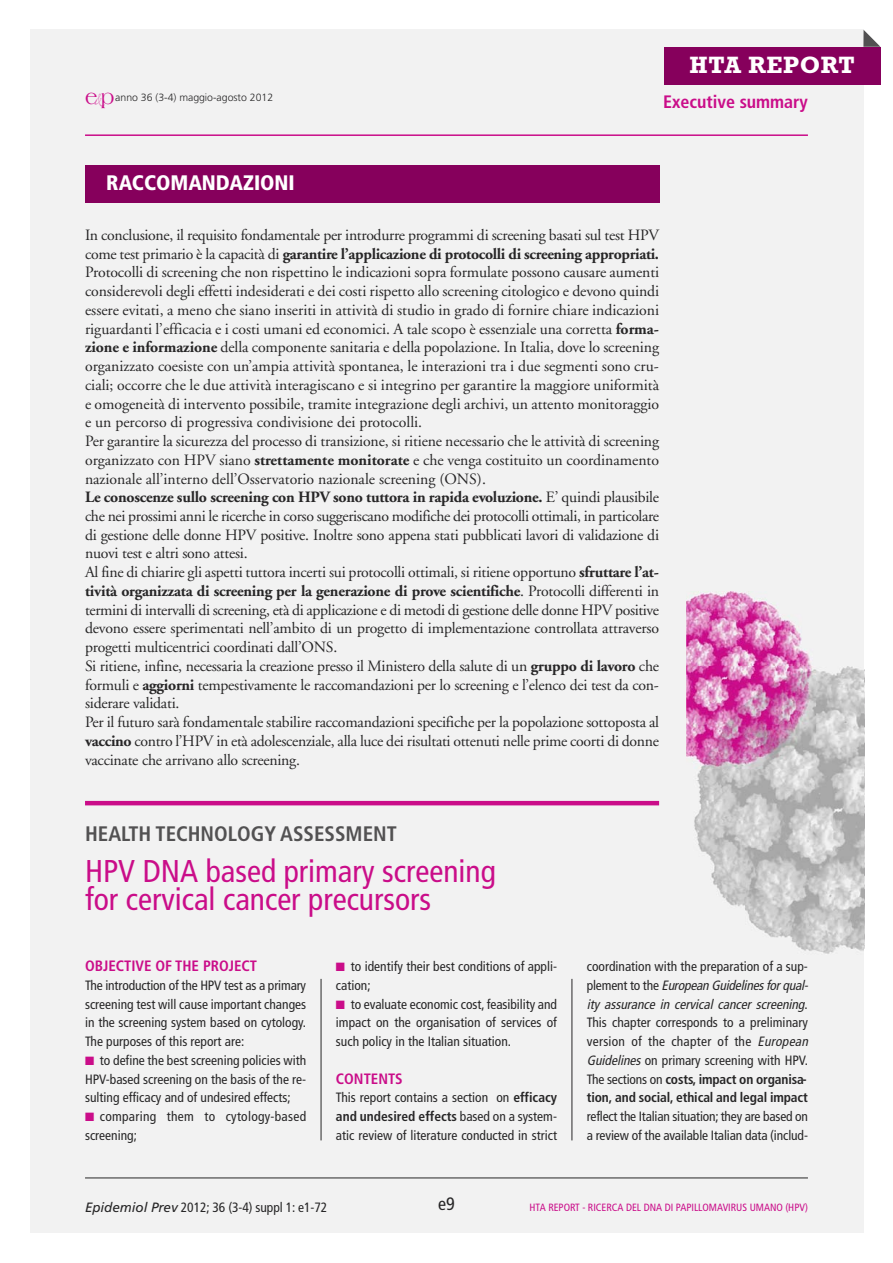
<style>
.page{position:relative;width:893px;height:1263px;background:#fff}
.page>*{position:absolute;margin:0;border:0;box-sizing:border-box;transform-origin:0 0}
.t1{font:condensed 31.5px/28.5px "Frutiger";color:#ca0d89}
.t2{font:700 24px "Rockwell";letter-spacing:.025em;color:#fff}
.t3{font:700 condensed 21px "Frutiger";color:#525152}
.t4{font:900 condensed 21px "Frutiger";color:#fff}
.t5{font:700 condensed 18px "Frutiger";color:#ca0d89}
.t6{font:condensed 18px "Frutiger";color:#272627}
.t7{font:15.75px/18.8px "Adobe Garamond";letter-spacing:-.01em;color:#272627}
.t8{font:700 condensed 15px "Frutiger";color:#ca0d89}
.t9{font:condensed 13.5px/18.8px "Frutiger";color:#272627;text-align:justify}
.t10{font:condensed 13.5px/18.8px "Frutiger";letter-spacing:.02em;color:#272627}
.t11{font:condensed 10.5px "Frutiger";color:#ca0d89}
.t12{font:300 10.5px "Frutiger";color:#272627}
.s1{font-family:"Americana";font-weight:400;font-size:21.3px;color:#ca0d89}
.s2{font-family:"Demian LT";font-weight:400;font-size:15px;color:#df6eb8}
.s3{font-weight:700}
.s4{color:#ca0d89}
.s5{font-style:italic}
.s6{font-style:italic;font-stretch:normal}
</style>
<div class="page">
<div style="left:30px;top:30px;width:833px;height:1203px;background:#f2f2f2"></div>
<hr style="left:85px;top:1178px;width:723px;height:1px;background:#272627">
<hr style="left:85px;top:134px;width:723px;height:2px;background:#ca0d89">
<svg style="left:863px;top:30px;width:17px;height:17px"></svg>
<div style="left:664px;top:47px;width:217px;height:37px;background:#86005c"></div>
<img style="left:694px;top:667px;width:170px;height:291px">
<img style="left:686px;top:591px;width:126px;height:166px">
<img style="left:694px;top:667px;width:121px;height:102px">
<hr style="left:85px;top:801px;width:574px;height:4px;background:#ca0d89">
<hr style="left:321px;top:979px;width:1px;height:161px;background:#272627">
<hr style="left:572px;top:979px;width:1px;height:161px;background:#272627">
<div style="left:85px;top:165px;width:574px;height:37px;background:#86005c"></div>
<h2 class="t2" style="left:690px;top:51px;width:167px">HTA REPORT</h2>
<p class="t12" style="left:85px;top:93px;width:190px"><span class="s1">e</span><span class="s2">&amp;</span><span class="s1">p</span>anno 36 (3-4) maggio-agosto 2012</p>
<p class="t5" style="left:663px;top:94px;width:146px">Executive summary</p>
<h3 class="t4" style="left:106px;top:174px;width:190px">RACCOMANDAZIONI</h3>
<p class="t7" style="left:85px;top:227px;width:576px">In conclusione, il requisito fondamentale per introdurre programmi di screening basati sul test HPV come test primario è la capacità di <span class="s3">garantire l’applicazione di protocolli di screening appropriati.<br></span>Protocolli di screening che non rispettino le indicazioni sopra formulate possono causare aumenti considerevoli degli effetti indesiderati e dei costi rispetto allo screening citologico e devono quindi essere evitati, a meno che siano inseriti in attività di studio in grado di fornire chiare indicazioni riguardanti l’efficacia e i costi umani ed economici. A tale scopo è essenziale una corretta <span class="s3">forma&shy;zione e informazione</span> della componente sanitaria e della popolazione. In Italia, dove lo screening organizzato coesiste con un’ampia attività spontanea, le interazioni tra i due segmenti sono cru&shy;ciali; occorre che le due attività interagiscano e si integrino per garantire la maggiore uniformità e omogeneità di intervento possibile, tramite integrazione degli archivi, un attento monitoraggio e un percorso di progressiva condivisione dei protocolli.<br>Per garantire la sicurezza del processo di transizione, si ritiene necessario che le attività di screening organizzato con HPV siano <span class="s3">strettamente monitorate</span> e che venga costituito un coordinamento nazionale all’interno dell’Osservatorio nazionale screening (ONS).<br><span class="s3">Le conoscenze sullo screening con HPV sono tuttora in rapida evoluzione.</span> E’ quindi plausibile che nei prossimi anni le ricerche in corso suggeriscano modifiche dei protocolli ottimali, in particolare di gestione delle donne HPV positive. Inoltre sono appena stati pubblicati lavori di validazione di nuovi test e altri sono attesi.<br>Al fine di chiarire gli aspetti tuttora incerti sui protocolli ottimali, si ritiene opportuno <span class="s3">sfruttare l’at&shy;tività organizzata di screening per la generazione di prove scientifiche</span>. Protocolli differenti in termini di intervalli di screening, età di applicazione e di metodi di gestione delle donne HPV positive devono essere sperimentati nell’ambito di un progetto di implementazione controllata attraverso progetti multicentrici coordinati dall’ONS.<br>Si ritiene, infine, necessaria la creazione presso il Ministero della salute di un <span class="s3">gruppo di lavoro</span> che formuli e <span class="s3">aggiorni</span> tempestivamente le raccomandazioni per lo screening e l’elenco dei test da con&shy;siderare validati.<br>Per il futuro sarà fondamentale stabilire raccomandazioni specifiche per la popolazione sottoposta al <span class="s3">vaccino</span> contro l’HPV in età adolescenziale, alla luce dei risultati ottenuti nelle prime coorti di donne vaccinate che arrivano allo screening.</p>
<h3 class="t3" style="left:85px;top:825px;width:313px">HEALTH TECHNOLOGY ASSESSMENT</h3>
<h1 class="t1" style="left:85px;top:859px;width:412px">HPV DNA based primary screening for cervical cancer precursors</h1>
<p class="t8" style="left:85px;top:960px;width:174px">OBJECTIVE OF THE PROJECT</p>
<p class="t9" style="left:85px;top:977px;width:223px">The introduction of the HPV test as a primary screening test will cause important changes in the screening system based on cytology.<br>The purposes of this report are:</p>
<p class="t9" style="left:85px;top:1052px;width:223px"><span class="s4">■</span> to define the best screening policies with HPV-based screening on the basis of the re&shy;sulting efficacy and of undesired effects;</p>
<p class="t10" style="left:85px;top:1108px;width:223px"><span class="s4">■</span> comparing them to cytology-based screening;</p>
<p class="t9" style="left:336px;top:958px;width:223px"><span class="s4">■</span> to identify their best conditions of appli&shy;cation;</p>
<p class="t9" style="left:336px;top:996px;width:223px"><span class="s4">■</span> to evaluate economic cost, feasibility and impact on the organisation of services of such policy in the Italian situation.</p>
<p class="t8" style="left:336px;top:1072px;width:68px">CONTENTS</p>
<p class="t9" style="left:336px;top:1089px;width:223px">This report contains a section on <span class="s3">efficacy and undesired effects</span> based on a system&shy;atic review of literature conducted in strict</p>
<p class="t9" style="left:587px;top:958px;width:225px;text-align:left">coordination with the preparation of a sup&shy;p l e m e n t t o t h e <span class="s5">European Guidelines for qual&shy;ity assurance in cervical cancer screening</span>.<br>This chapter corresponds to a preliminary version of the chapter of the <span class="s5">European Guidelines</span>on primary screening with HPV.<br>The sections on <span class="s3">costs, impact on organisa&shy;tion, and social, ethical and legal impact</span></p>
<p class="t9" style="left:587px;top:1108px;width:223px">reflect the Italian situation; they are based on a review of the available Italian data (includ-</p>
<p class="t9" style="left:85px;top:1199px;width:244px"><span class="s6">Epidemiol Prev</span> 2012; 36 (3-4) suppl 1: e1-72</p>
<p class="t6" style="left:438px;top:1197px;width:18px">e9</p>
<p class="t11" style="left:530px;top:1203px;width:280px">HTA REPORT - RICERCA DEL DNA DI PAPILLOMAVIRUS UMANO (HPV)</p>
</div>
